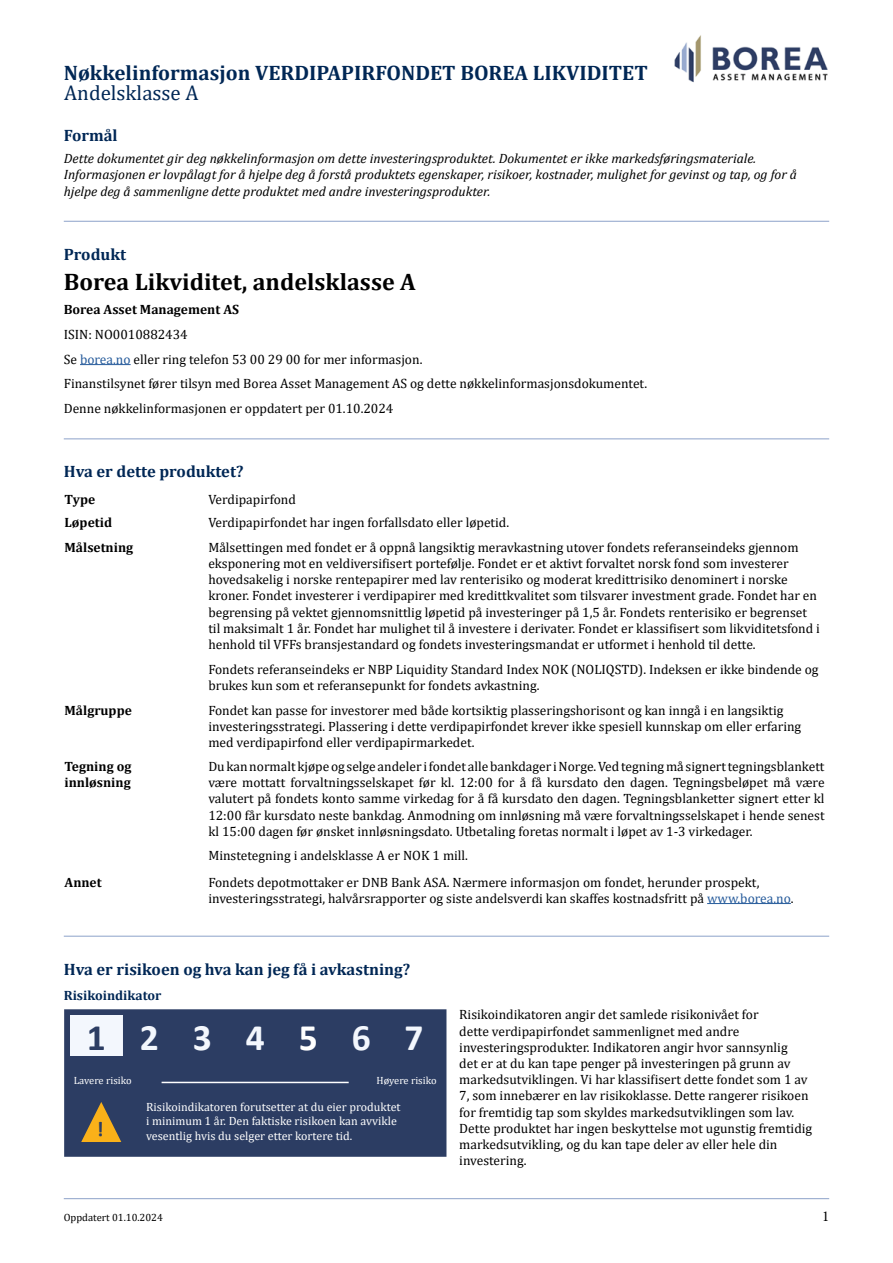
<style>
.page{position:relative;width:893px;height:1263px;background:#fff}
.page>*{position:absolute;margin:0;border:0;box-sizing:border-box;transform-origin:0 0}
.t1{font:700 37.5px "Calibri";letter-spacing:.905em;color:#f3f7fd}
.t2{font:700 24px "Cambria";color:#000}
.t3{font:700 21px "Cambria";color:#002755}
.t4{font:21px "Cambria";color:#002755}
.t5{font:700 21px "Calibri";color:#2c3d63}
.t6{font:700 16.5px "Cambria";color:#002755}
.t7{font:15px "Minion Pro";color:#000}
.t8{font:13.5px/16.2px "Cambria";color:#000}
.t9{font:italic 13.5px/16.2px "Cambria";color:#000}
.t10{font:700 13.5px/16.2px "Cambria";color:#000}
.t11{font:700 13.5px "Cambria";color:#002755}
.t12{font:12px/14.4px "Cambria";color:#fff}
.t13{font:10.5px "Cambria";color:#fff}
.t14{font:10.5px "Cambria";color:#000}
.s1{color:#265b9b}
.s2{color:#2c3d63}
.s3{color:#fff}
</style>
<div class="page">
<hr style="left:64px;top:1198px;width:765px;height:1px;background:#99accf">
<img style="left:674px;top:35px;width:154px;height:48px">
<hr style="left:64px;top:221px;width:765px;height:1px;background:#99accf">
<hr style="left:64px;top:438px;width:765px;height:1px;background:#99accf">
<hr style="left:80px;top:364px;width:51px;height:1px;background:#265b9b">
<hr style="left:707px;top:903px;width:84px;height:1px;background:#265b9b">
<hr style="left:64px;top:936px;width:765px;height:1px;background:#99accf">
<div style="left:64px;top:1009px;width:382px;height:148px;background:#2c3d63"></div>
<div style="left:70px;top:1016px;width:53px;height:40px;background:#f3f7fd"></div>
<div style="left:123px;top:1016px;width:159px;height:40px;background:#2c3d63"></div>
<div style="left:335px;top:1016px;width:53px;height:40px;background:#2c3d63"></div>
<hr style="left:162px;top:1082px;width:187px;height:1px;background:#fff">
<svg style="left:81px;top:1102px;width:40px;height:40px;background:#93773d"></svg>
<h3 class="t3" style="left:64px;top:65px;width:586px">Nøkkelinformasjon VERDIPAPIRFONDET BOREA LIKVIDITET</h3>
<h3 class="t4" style="left:64px;top:81px;width:136px">Andelsklasse A</h3>
<p class="t6" style="left:64px;top:129px;width:55px">Formål</p>
<p class="t9" style="left:64px;top:152px;width:735px">Dette dokumentet gir deg nøkkelinformasjon om dette investeringsproduktet. Dokumentet er ikke markedsføringsmateriale.<br>Informasjonen er lovpålagt for å hjelpe deg å forstå produktets egenskaper, risikoer, kostnader, mulighet for gevinst og tap, og for å hjelpe deg å sammenligne dette produktet med andre investeringsprodukter.</p>
<p class="t6" style="left:64px;top:248px;width:64px">Produkt</p>
<h2 class="t2" style="left:64px;top:272px;width:353px">Borea Likviditet, andelsklasse A</h2>
<p class="t10" style="left:64px;top:303px;width:177px">Borea Asset Management AS</p>
<p class="t8" style="left:64px;top:322px;width:585px;line-height:24.8px">ISIN: NO0010882434<br>Se <span class="s1">borea.no</span> eller ring telefon 53 00 29 00 for mer informasjon.<br>Finanstilsynet fører tilsyn med Borea Asset Management AS og dette nøkkelinformasjonsdokumentet.<br>Denne nøkkelinformasjonen er oppdatert per 01.10.2024</p>
<p class="t6" style="left:64px;top:465px;width:181px">Hva er dette produktet?</p>
<p class="t10" style="left:65px;top:492px;width:32px">Type</p>
<p class="t8" style="left:208px;top:491px;width:89px">Verdipapirfond</p>
<p class="t10" style="left:65px;top:516px;width:49px">Løpetid</p>
<p class="t8" style="left:208px;top:514px;width:302px">Verdipapirfondet har ingen forfallsdato eller løpetid.</p>
<p class="t10" style="left:65px;top:540px;width:70px">Målsetning</p>
<p class="t8" style="left:208px;top:539px;width:613px">Målsettingen med fondet er å oppnå langsiktig meravkastning utover fondets referanseindeks gjennom eksponering mot en veldiversifisert portefølje. Fondet er et aktivt forvaltet norsk fond som investerer hovedsakelig i norske rentepapirer med lav renterisiko og moderat kredittrisiko denominert i norske kroner. Fondet investerer i verdipapirer med kredittkvalitet som tilsvarer investment grade. Fondet har en begrensing på vektet gjennomsnittlig løpetid på investeringer på 1,5 år. Fondets renterisiko er begrenset til maksimalt 1 år. Fondet har mulighet til å investere i derivater. Fondet er klassifisert som likviditetsfond i henhold til VFFs bransjestandard og fondets investeringsmandat er utformet i henhold til dette.</p>
<p class="t8" style="left:208px;top:661px;width:612px">Fondets referanseindeks er NBP Liquidity Standard Index NOK (NOLIQSTD). Indeksen er ikke bindende og brukes kun som et referansepunkt for fondets avkastning.</p>
<p class="t10" style="left:65px;top:703px;width:69px">Målgruppe</p>
<p class="t8" style="left:208px;top:702px;width:594px">Fondet kan passe for investorer med både kortsiktig plasseringshorisont og kan inngå i en langsiktig investeringsstrategi. Plassering i dette verdipapirfondet krever ikke spesiell kunnskap om eller erfaring med verdipapirfond eller verdipapirmarkedet.</p>
<p class="t10" style="left:65px;top:759px;width:68px">Tegning og innløsning</p>
<p class="t8" style="left:208px;top:758px;width:618px;text-align:justify">Du kan normalt kjøpe og selge andeler i fondet alle bankdager i Norge. Ved tegning må signert tegningsblankett være mottatt forvaltningsselskapet før kl. 12:00 for å få kursdato den dagen. Tegningsbeløpet må være valutert på fondets konto samme virkedag for å få kursdato den dagen. Tegningsblanketter signert etter kl 12:00 får kursdato neste bankdag. Anmodning om innløsning må være forvaltningsselskapet i hende senest kl 15:00 dagen før ønsket innløsningsdato. Utbetaling foretas normalt i løpet av 1-3 virkedager.</p>
<p class="t8" style="left:208px;top:848px;width:261px">Minstetegning i andelsklasse A er NOK 1 mill.</p>
<p class="t10" style="left:65px;top:875px;width:39px">Annet</p>
<p class="t8" style="left:208px;top:874px;width:587px">Fondets depotmottaker er DNB Bank ASA. Nærmere informasjon om fondet, herunder prospekt, investeringsstrategi, halvårsrapporter og siste andelsverdi kan skaffes kostnadsfritt på <span class="s1">www.borea.no</span>.</p>
<p class="t6" style="left:64px;top:962px;width:348px">Hva er risikoen og hva kan jeg få i avkastning?</p>
<p class="t11" style="left:64px;top:990px;width:99px">Risikoindikator</p>
<h1 class="t1" style="left:87px;top:1015px;width:338px"><span class="s2">1</span>234<span class="s3">5</span>67</h1>
<p class="t13" style="left:74px;top:1075px;width:59px">Lavere risiko</p>
<p class="t13" style="left:377px;top:1075px;width:62px">Høyere risiko</p>
<p class="t12" style="left:146px;top:1099px;width:256px">Risikoindikatoren forutsetter at du eier produktet i minimum 1 år. Den faktiske risikoen kan avvikle vesentlig hvis du selger etter kortere tid.</p>
<h3 class="t5" style="left:97px;top:1116px;width:8px">!</h3>
<p class="t8" style="left:459px;top:1007px;width:355px">Risikoindikatoren angir det samlede risikonivået for<br>dette verdipapirfondet sammenlignet med andre investeringsprodukter. Indikatoren angir hvor sannsynlig<br>det er at du kan tape penger på investeringen på grunn av markedsutviklingen. Vi har klassifisert dette fondet som 1 av 7, som innebærer en lav risikoklasse. Dette rangerer risikoen for fremtidig tap som skyldes markedsutviklingen som lav.<br>Dette produktet har ingen beskyttelse mot ugunstig fremtidig markedsutvikling, og du kan tape deler av eller hele din investering.</p>
<p class="t14" style="left:64px;top:1211px;width:101px">Oppdatert 01.10.2024</p>
<p class="t7" style="left:822px;top:1207px;width:9px">1</p>
</div>
